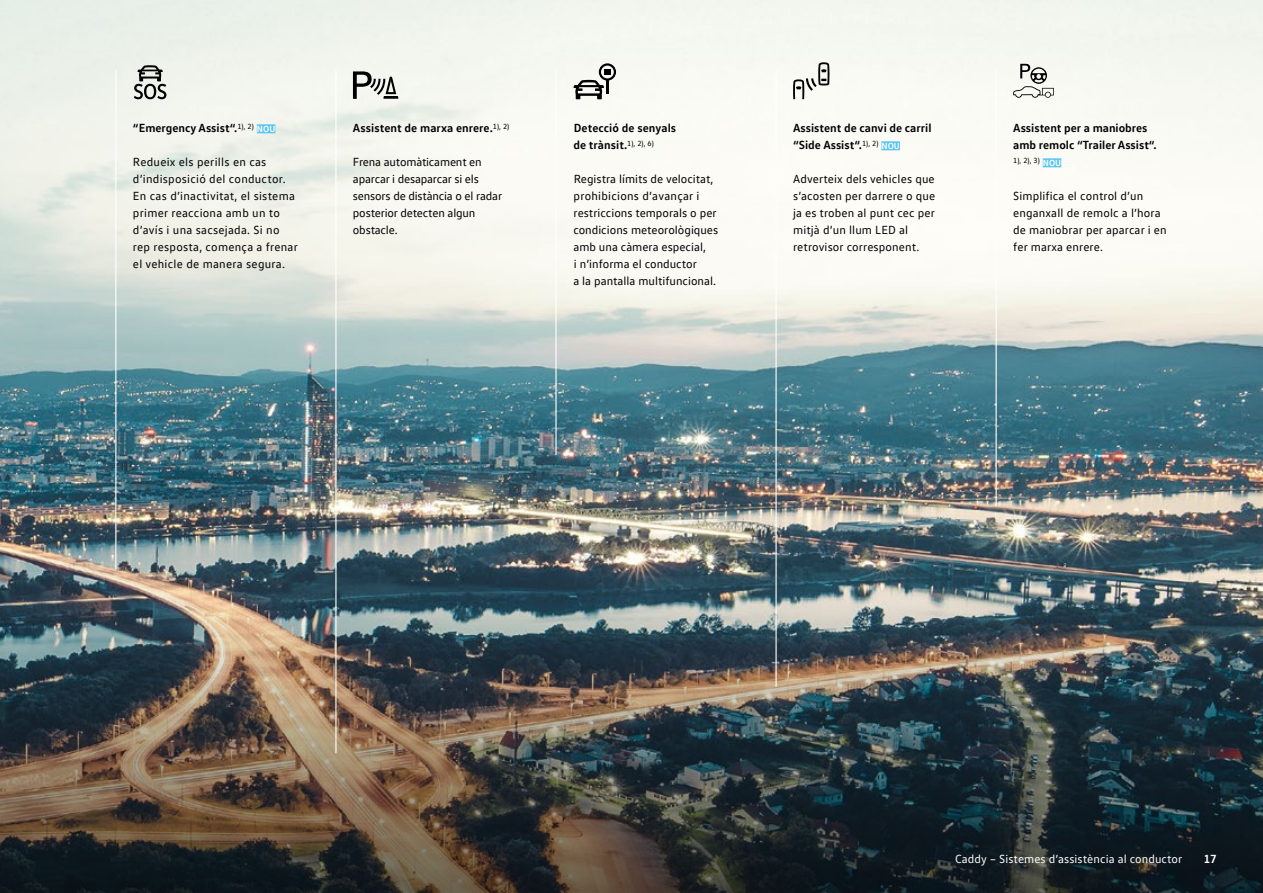
<style>
.page{position:relative;width:1263px;height:893px;background:#fff}
.page>*{position:absolute;margin:0;border:0;box-sizing:border-box;transform-origin:0 0}
.t1{font:12px/17px "VW Text";letter-spacing:.01em;color:#000}
.t2{font:700 12px/17px "VW Text";color:#000}
.t3{font:12px/17px "VW Text";letter-spacing:-.015em;color:#000}
.t4{font:12px "VW Text";letter-spacing:.005em;color:#fff}
.t5{font:700 12px "VW Text";color:#fff}
.t6{font:7.5px "VW Text";color:#000}
.s1{font-size:9px;color:#fff}
.s2{font-weight:700;font-size:9px;color:#fff}
</style>
<div class="page">
<img style="left:0;top:0;width:1263px;height:482px">
<svg style="left:1013px;top:64px;width:41px;height:34px"></svg>
<svg style="left:573px;top:63px;width:43px;height:36px"></svg>
<svg style="left:134px;top:65px;width:32px;height:34px"></svg>
<svg style="left:353px;top:71px;width:45px;height:28px"></svg>
<svg style="left:793px;top:62px;width:36px;height:37px"></svg>
<img style="left:0;top:482px;width:1263px;height:411px">
<div style="left:257px;top:124px;width:18px;height:9px;background:#5bc5f2"></div>
<div style="left:881px;top:141px;width:19px;height:9px;background:#5bc5f2"></div>
<hr style="left:115px;top:70px;width:1px;height:499px;background:#fff">
<hr style="left:555px;top:70px;width:2px;height:385px;background:#fff">
<hr style="left:775px;top:70px;width:2px;height:617px;background:#fff">
<hr style="left:995px;top:70px;width:2px;height:436px;background:#fff">
<hr style="left:335px;top:70px;width:1px;height:683px;background:#fff">
<div style="left:1043px;top:158px;width:18px;height:9px;background:#5bc5f2"></div>
<p class="t2" style="left:133px;top:119px;width:144px">“Emergency Assist“.<sup>1),</sup> <sup>2)</sup> <span class="s1">NOU</span></p>
<p class="t1" style="left:133px;top:153px;width:167px">Redueix els perills en cas d’indisposició del conductor.<br>En cas d’inactivitat, el sistema primer reacciona amb un to d’avís i una sacsejada. Si no rep resposta, comença a frenar el vehicle de manera segura.</p>
<p class="t2" style="left:353px;top:119px;width:158px">Assistent de marxa enrere.<sup>1),</sup> <sup>2)</sup></p>
<p class="t3" style="left:353px;top:153px;width:151px">Frena automàticament en aparcar i desaparcar si els sensors de distància o el radar posterior detecten algun obstacle.</p>
<p class="t2" style="left:573px;top:119px;width:104px">Detecció de senyals de trànsit.<sup>1),</sup> <sup>2),</sup> <sup>6)</sup></p>
<p class="t1" style="left:573px;top:170px;width:146px">Registra límits de velocitat, prohibicions d’avançar i restriccions temporals o per condicions meteorològiques amb una càmera especial,<br>i n’informa el conductor<br>a la pantalla multifuncional.</p>
<p class="t2" style="left:793px;top:119px;width:140px">Assistent de canvi de carril “Side Assist“.<sup>1),</sup> <sup>2)</sup> <span class="s1">NOU</span></p>
<p class="t1" style="left:793px;top:170px;width:144px">Adverteix dels vehicles que s’acosten per darrere o que ja es troben al punt cec per mitjà d’un llum LED al retrovisor corresponent.</p>
<p class="t2" style="left:1013px;top:119px;width:145px">Assistent per a maniobres amb remolc “Trailer Assist“.</p>
<p class="t6" style="left:1013px;top:155px;width:50px">1), 2), 3) <span class="s2">NOU</span></p>
<p class="t1" style="left:1013px;top:187px;width:155px">Simplifica el control d’un enganxall de remolc a l’hora de maniobrar per aparcar i en fer marxa enrere.</p>
<p class="t4" style="left:955px;top:852px;width:229px">Caddy – Sistemes d’assistència al conductor</p>
<p class="t5" style="left:1204px;top:851px;width:14px">17</p>
</div>
